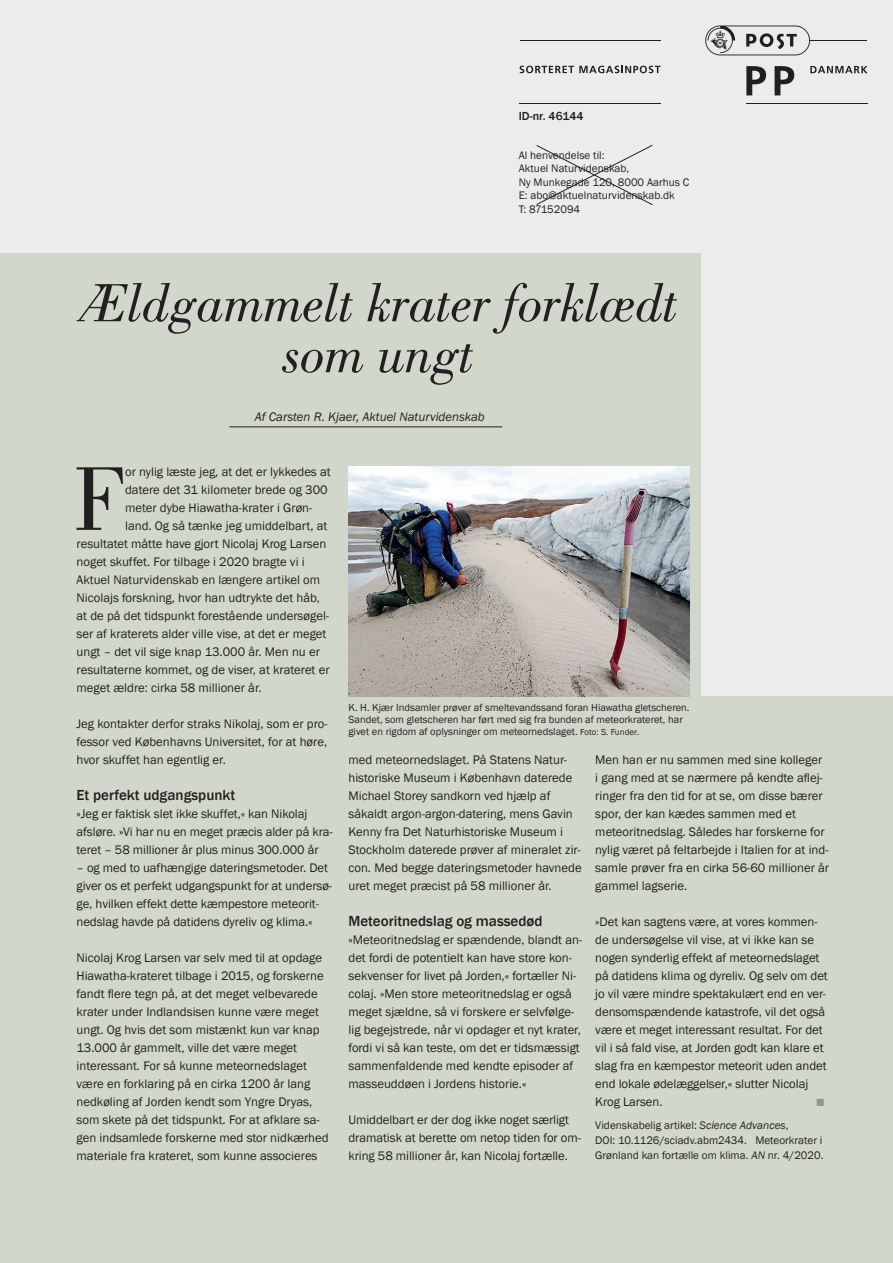
<style>
.page{position:relative;width:893px;height:1263px;background:#fff}
.page>*{position:absolute;margin:0;border:0;box-sizing:border-box;transform-origin:0 0}
.t1{font:93.6px "Bodoni Std";color:#231f20}
.t2{font:italic 55.5px/51px "Bodoni Std";letter-spacing:-.01em;color:#231f20;text-align:center}
.t3{font:500 15px "Franklin Gothic";color:#231f20}
.t4{font:12.75px/18px "Franklin Gothic";color:#231f20}
.t5{font:italic 12.75px "Franklin Gothic";color:#231f20}
.t6{font:12.3px "Wingdings";color:#939598}
.t7{font:500 12px "Franklin Gothic";color:#231f20}
.t8{font:11.25px/13.5px "Franklin Gothic";color:#231f20}
.t9{font:10.5px/12px "Franklin Gothic";color:#231f20}
.s1{font-size:9px}
.s2{font-style:italic}
</style>
<div class="page">
<div style="left:0;top:235px;width:893px;height:1028px;background:#d2d7cb"></div>
<div style="left:702px;top:215px;width:191px;height:481px;background:#ececee"></div>
<div style="left:0;top:0;width:893px;height:253px;background:#ececee"></div>
<svg style="left:520px;top:66px;width:140px;height:7px"></svg>
<svg style="left:810px;top:66px;width:57px;height:7px"></svg>
<hr style="left:809px;top:40px;width:58px;height:1px;background:#231f20">
<hr style="left:746px;top:103px;width:121px;height:1px;background:#231f20">
<hr style="left:520px;top:40px;width:141px;height:1px;background:#231f20">
<hr style="left:520px;top:103px;width:141px;height:1px;background:#231f20">
<svg style="left:746px;top:66px;width:20px;height:29px"></svg>
<svg style="left:775px;top:66px;width:19px;height:29px"></svg>
<svg style="left:705px;top:26px;width:105px;height:29px"></svg>
<svg style="left:536px;top:145px;width:117px;height:60px"></svg>
<img style="left:348px;top:467px;width:341px;height:229px">
<hr style="left:229px;top:426px;width:273px;height:1px;background:#231f20">
<p class="t7" style="left:519px;top:109px;width:66px">ID-nr. 46144</p>
<p class="t8" style="left:519px;top:149px;width:172px">Al henvendelse til:<br>Aktuel Naturvidenskab,<br>Ny Munkegade 120, 8000 Aarhus C<br>E: abo@aktuelnaturvidenskab.dk<br>T: 87152094</p>
<h2 class="t2" style="left:79px;top:278px;width:601px">Ældgammelt krater forklædt som ungt</h2>
<p class="t5" style="left:255px;top:409px;width:231px">Af Carsten R. Kjaer, Aktuel Naturvidenskab</p>
<h1 class="t1" style="left:73px;top:447px;width:54px">F</h1>
<p class="t4" style="left:125px;top:463px;width:207px">or nylig læste jeg, at det er lykkedes at</p>
<p class="t4" style="left:125px;top:481px;width:204px">datere det 31 kilometer brede og 300</p>
<p class="t4" style="left:125px;top:499px;width:189px">meter dybe Hiawatha-krater i Grøn-</p>
<p class="t4" style="left:125px;top:517px;width:204px">land. Og så tænke jeg umiddelbart, at</p>
<p class="t4" style="left:77px;top:535px;width:251px">resultatet måtte have gjort Nicolaj Krog Larsen</p>
<p class="t4" style="left:77px;top:553px;width:230px">noget skuffet. For tilbage i 2020 bragte vi i</p>
<p class="t4" style="left:77px;top:571px;width:245px">Aktuel Naturvidenskab en længere artikel om</p>
<p class="t4" style="left:77px;top:589px;width:245px">Nicolajs forskning, hvor han udtrykte det håb,</p>
<p class="t4" style="left:77px;top:607px;width:254px">at de på det tidspunkt forestående undersøgel-</p>
<p class="t4" style="left:77px;top:625px;width:251px">ser af kraterets alder ville vise, at det er meget</p>
<p class="t4" style="left:77px;top:643px;width:245px">ungt – det vil sige knap 13.000 år. Men nu er</p>
<p class="t4" style="left:77px;top:661px;width:255px">resultaterne kommet, og de viser, at krateret er</p>
<p class="t4" style="left:77px;top:679px;width:187px">meget ældre: cirka 58 millioner år.</p>
<p class="t4" style="left:77px;top:715px;width:252px;text-align:justify">Jeg kontakter derfor straks Nikolaj, som er pro&shy;fessor ved Københavns Universitet, for at høre, hvor skuffet han egentlig er.</p>
<p class="t3" style="left:77px;top:786px;width:160px">Et perfekt udgangspunkt</p>
<p class="t4" style="left:77px;top:805px;width:258px">»Jeg er faktisk slet ikke skuffet,« kan Nikolaj afsløre. »Vi har nu en meget præcis alder på kra&shy;teret – 58 millioner år plus minus 300.000 år</p>
<p class="t4" style="left:77px;top:859px;width:257px">– og med to uafhængige dateringsmetoder. Det giver os et perfekt udgangspunkt for at undersø&shy;ge, hvilken effekt dette kæmpestore meteorit&shy;nedslag havde på datidens dyreliv og klima.«</p>
<p class="t4" style="left:77px;top:949px;width:254px">Nicolaj Krog Larsen var selv med til at opdage Hiawatha-krateret tilbage i 2015, og forskerne fandt flere tegn på, at det meget velbevarede krater under Indlandsisen kunne være meget ungt. Og hvis det som mistænkt kun var knap 13.000 år gammelt, ville det være meget interessant. For så kunne meteornedslaget være en forklaring på en cirka 1200 år lang nedkøling af Jorden kendt som Yngre Dryas, som skete på det tidspunkt. For at afklare sa&shy;gen indsamlede forskerne med stor nidkærhed materiale fra krateret, som kunne associeres</p>
<p class="t9" style="left:348px;top:701px;width:343px">K. H. Kjær Indsamler prøver af smeltevandssand foran Hiawatha gletscheren.<br>Sandet, som gletscheren har ført med sig fra bunden af meteorkrateret, har givet en rigdom af oplysninger om meteornedslaget. <span class="s1">Foto: S. Funder.</span></p>
<p class="t4" style="left:595px;top:751px;width:235px">Men han er nu sammen med sine kolleger<br>i gang med at se nærmere på kendte aflej&shy;ringer fra den tid for at se, om disse bærer spor, der kan kædes sammen med et meteoritnedslag. Således har forskerne for nylig været på feltarbejde i Italien for at ind&shy;samle prøver fra en cirka 56-60 millioner år gammel lagserie.</p>
<p class="t4" style="left:595px;top:913px;width:234px">»Det kan sagtens være, at vores kommen&shy;de undersøgelse vil vise, at vi ikke kan se nogen synderlig effekt af meteornedslaget på datidens klima og dyreliv. Og selv om det jo vil være mindre spektakulært end en ver&shy;densomspændende katastrofe, vil det også være et meget interessant resultat. For det vil i så fald vise, at Jorden godt kan klare et slag fra en kæmpestor meteorit uden andet end lokale ødelæggelser,« slutter Nicolaj Krog Larsen.</p>
<p class="t4" style="left:348px;top:751px;width:235px">med meteornedslaget. På Statens Natur&shy;historiske Museum i København daterede Michael Storey sandkorn ved hjælp af såkaldt argon-argon-datering, mens Gavin Kenny fra Det Naturhistoriske Museum i Stockholm daterede prøver af mineralet zir&shy;con. Med begge dateringsmetoder havnede uret meget præcist på 58 millioner år.</p>
<p class="t3" style="left:348px;top:912px;width:196px">Meteoritnedslag og massedød</p>
<p class="t4" style="left:348px;top:931px;width:235px">»Meteoritnedslag er spændende, blandt an&shy;det fordi de potentielt kan have store kon&shy;sekvenser for livet på Jorden,« fortæller Ni&shy;colaj. »Men store meteoritnedslag er også meget sjældne, så vi forskere er selvfølge&shy;lig begejstrede, når vi opdager et nyt krater, fordi vi så kan teste, om det er tidsmæssigt sammenfaldende med kendte episoder af masseuddøen i Jordens historie.«</p>
<p class="t4" style="left:348px;top:1111px;width:234px">Umiddelbart er der dog ikke noget særligt dramatisk at berette om netop tiden for om&shy;kring 58 millioner år, kan Nicolaj fortælle.</p>
<p class="t6" style="left:816px;top:1096px;width:11px">■</p>
<p class="t8" style="left:595px;top:1118px;width:230px;line-height:15px">Videnskabelig artikel: <span class="s2">Science Advances</span>,<br>DOI: 10.1126/sciadv.abm2434. Meteorkrater i<br>Grønland kan fortælle om klima. <span class="s2">AN</span> nr. 4/2020.</p>
</div>
